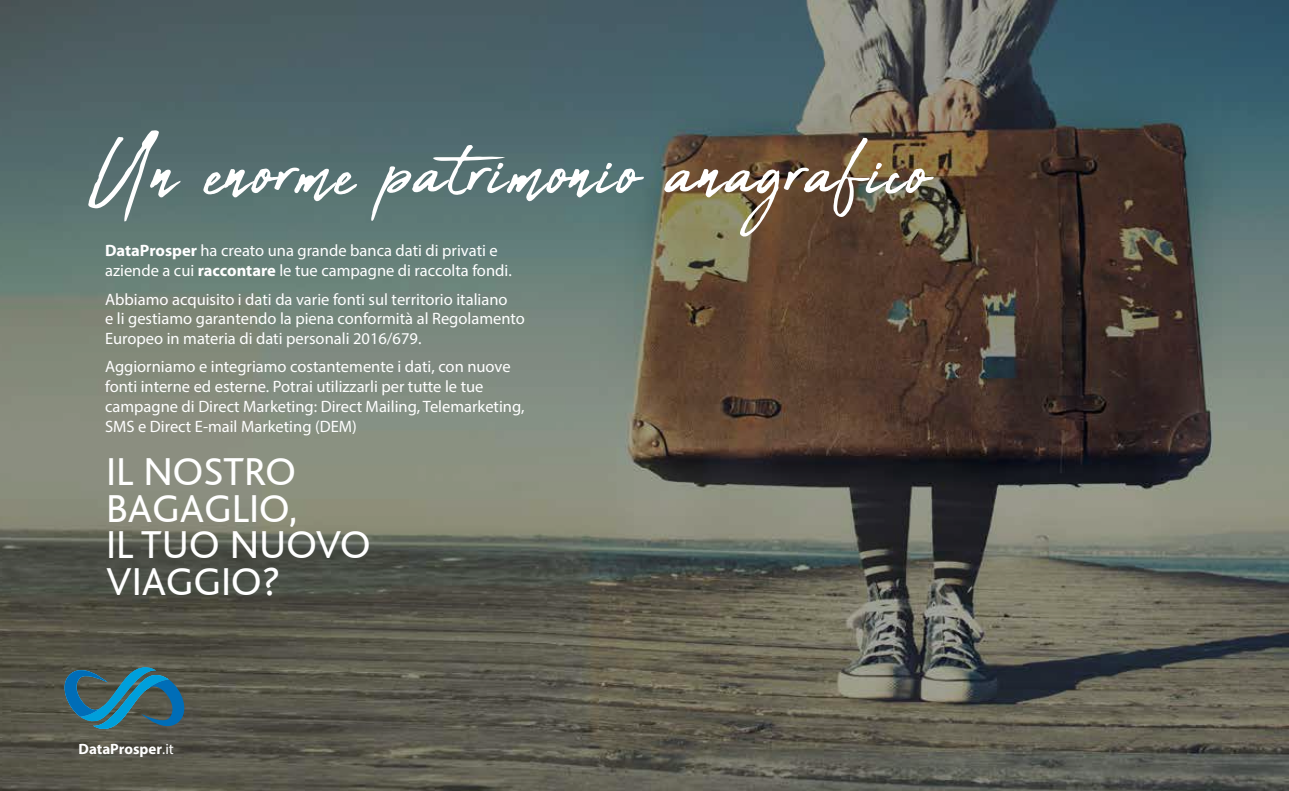
<style>
.page{position:relative;width:1289px;height:791px;background:#fff}
.page>*{position:absolute;margin:0;border:0;box-sizing:border-box;transform-origin:0 0}
.t1{font:114.15px "Abuget";letter-spacing:.02em;color:#fff}
.t2{font:40.8px/36.5px "Bliss";color:#fff}
.t3{font:16.5px/19.8px "Myriad Pro";color:#fff}
.t4{font:700 15px "Myriad Pro";color:#fff}
.s1{font-weight:700}
.s2{font-weight:400}
</style>
<div class="page">
<img style="left:0;top:0;width:1288px;height:791px">
<svg style="left:65px;top:667px;width:119px;height:62px;background:#34697b"></svg>
<h1 class="t1" style="left:90px;top:106px;width:840px">Un enorme patrimonio anagrafico</h1>
<p class="t3" style="left:105px;top:241px;width:408px"><span class="s1">DataProsper</span> ha creato una grande banca dati di privati e aziende a cui <span class="s1">raccontare</span> le tue campagne di raccolta fondi.</p>
<p class="t3" style="left:105px;top:289px;width:421px">Abbiamo acquisito i dati da varie fonti sul territorio italiano<br>e li gestiamo garantendo la piena conformità al Regolamento<br>Europeo in materia di dati personali 2016/679.</p>
<p class="t3" style="left:105px;top:357px;width:421px">Aggiorniamo e integriamo costantemente i dati, con nuove fonti interne ed esterne. Potrai utilizzarli per tutte le tue campagne di Direct Marketing: Direct Mailing, Telemarketing, SMS e Direct E-mail Marketing (DEM)</p>
<h2 class="t2" style="left:106px;top:455px;width:266px">IL NOSTRO<br>BAGAGLIO,<br>IL TUO NUOVO<br>VIAGGIO?</h2>
<p class="t4" style="left:79px;top:739px;width:97px">DataProsper<span class="s2">.it</span></p>
</div>
